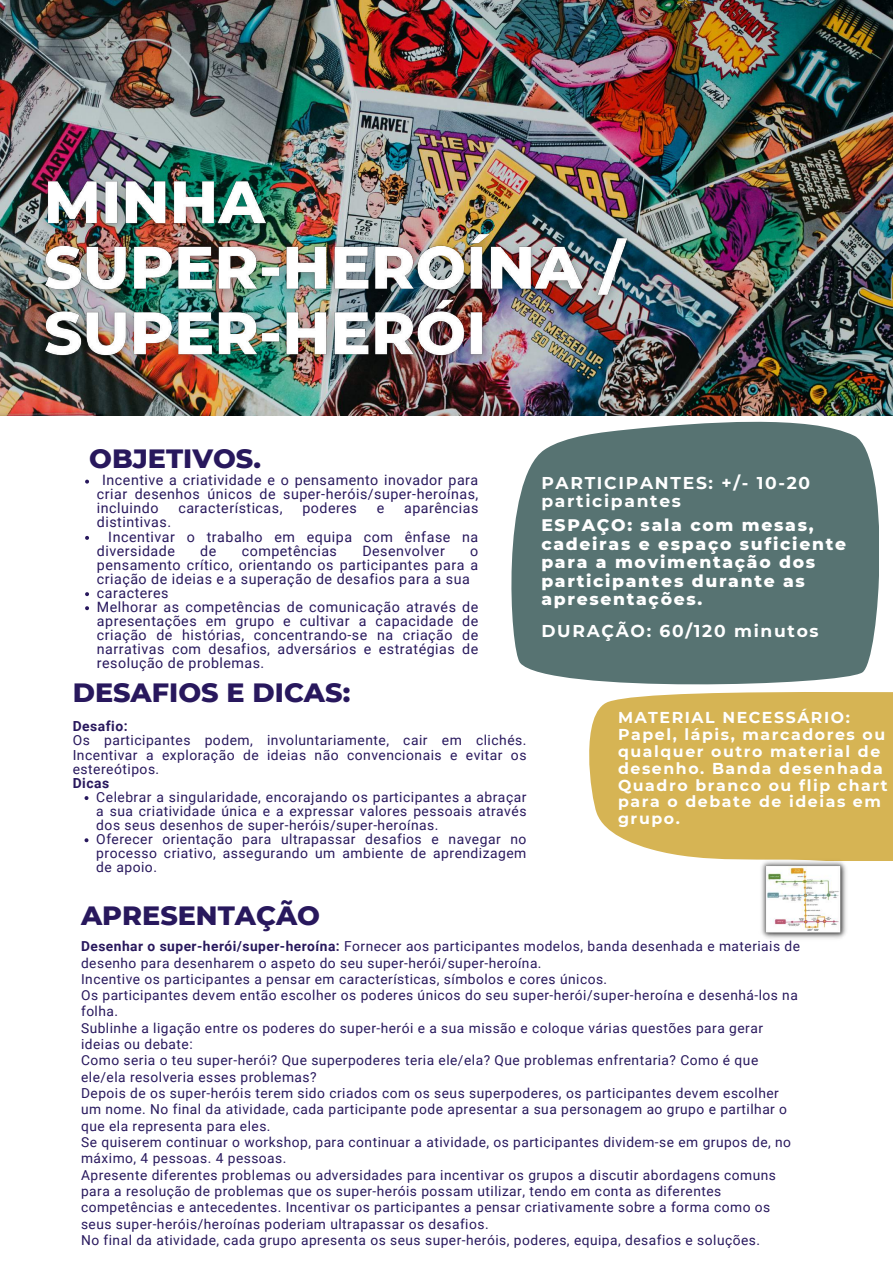
<style>
.page{position:relative;width:893px;height:1263px;background:#fff}
.page>*{position:absolute;margin:0;border:0;box-sizing:border-box;transform-origin:0 0}
.t1{font:800 27px "Montserrat";color:#28185d}
.t2{font:800 17.1px/18.6px "Montserrat";letter-spacing:.1em;color:#fff}
.t3{font:700 17.1px/18.6px "Montserrat";letter-spacing:.1em;color:#fff}
.t4{font:700 15.75px/16.9px "Montserrat";letter-spacing:.1em;color:#fff}
.t5{font:14.25px/14.1px "Roboto";letter-spacing:.035em;color:#28185d;text-align:justify}
.t6{font:13.88px/14.1px "Roboto";letter-spacing:.035em;color:#28185d;text-align:justify}
.t7{font:700 13.88px "Roboto";letter-spacing:.035em;color:#28185d}
.t8{font:13.73px/16.4px "Roboto";letter-spacing:.035em;color:#28185d}
.s1{font-weight:700}
</style>
<div class="page">
<img style="left:0;top:0;width:893px;height:416px">
<svg style="left:511px;top:422px;width:368px;height:258px;background:#66807f"></svg>
<svg style="left:586px;top:672px;width:307px;height:189px;background:#d4b96a"></svg>
<img style="left:30px;top:166px;width:613px;height:207px">
<svg style="left:85px;top:480px;width:4px;height:4px"></svg>
<svg style="left:85px;top:536px;width:4px;height:4px"></svg>
<svg style="left:85px;top:592px;width:4px;height:4px"></svg>
<svg style="left:85px;top:606px;width:4px;height:4px"></svg>
<svg style="left:85px;top:796px;width:3px;height:4px"></svg>
<svg style="left:85px;top:838px;width:3px;height:4px"></svg>
<img style="left:759px;top:857px;width:89px;height:82px">
<h1 class="t1" style="left:89px;top:442px;width:173px">OBJETIVOS.</h1>
<p class="t5" style="left:97px;top:473px;width:383px;text-indent:5px">Incentive a criatividade e o pensamento inovador para criar desenhos únicos de super-heróis/super-heroínas, incluindo</p>
<p class="t5" style="left:178px;top:501px;width:106px">características,</p>
<p class="t5" style="left:302px;top:501px;width:56px">poderes</p>
<p class="t5" style="left:377px;top:501px;width:9px">e</p>
<p class="t5" style="left:404px;top:501px;width:76px">aparências</p>
<p class="t5" style="left:97px;top:515px;width:76px">distintivas.</p>
<p class="t5" style="left:108px;top:530px;width:371px">Incentivar o trabalho em equipa com ênfase na</p>
<p class="t5" style="left:97px;top:544px;width:79px">diversidade</p>
<p class="t5" style="left:200px;top:544px;width:18px">de</p>
<p class="t5" style="left:242px;top:544px;width:97px">competências</p>
<p class="t5" style="left:362px;top:544px;width:84px">Desenvolver</p>
<p class="t5" style="left:97px;top:544px;width:383px;text-align:left;text-indent:373px">o pensamento crítico, orientando os participantes para a criação de ideias e a superação de desafios para a sua caracteres<br>Melhorar as competências de comunicação através de apresentações em grupo e cultivar a capacidade de criação de histórias, concentrando-se na criação de narrativas com desafios, adversários e estratégias de resolução de problemas.</p>
<h1 class="t1" style="left:73px;top:675px;width:279px">DESAFIOS E DICAS:</h1>
<p class="t7" style="left:73px;top:718px;width:56px">Desafio:</p>
<p class="t6" style="left:73px;top:734px;width:455px">Os participantes podem, involuntariamente, cair em clichés.<br>Incentivar a exploração de ideias não convencionais e evitar os estereótipos.</p>
<p class="t7" style="left:73px;top:775px;width:38px">Dicas</p>
<p class="t6" style="left:96px;top:790px;width:432px;text-align:left">Celebrar a singularidade, encorajando os participantes a abraçar a sua criatividade única e a expressar valores pessoais através dos seus desenhos de super-heróis/super-heroínas.<br>Oferecer orientação para ultrapassar desafios e navegar no processo criativo, assegurando um ambiente de aprendizagem de apoio.</p>
<p class="t3" style="left:541px;top:473px;width:270px">PARTICIPANTES: +/- 10-20 participantes</p>
<p class="t2" style="left:541px;top:516px;width:306px">ESPAÇO: sala com mesas, cadeiras e espaço suficiente para a movimentação dos participantes durante as apresentações.</p>
<p class="t3" style="left:541px;top:622px;width:279px">DURAÇÃO: 60/120 minutos</p>
<p class="t4" style="left:618px;top:709px;width:271px">MATERIAL NECESSÁRIO:<br>Papel, lápis, marcadores ou qualquer outro material de desenho. Banda desenhada<br>Quadro branco ou flip chart para o debate de ideias em grupo.</p>
<h1 class="t1" style="left:81px;top:899px;width:240px">APRESENTAÇÃO</h1>
<p class="t8" style="left:81px;top:938px;width:720px"><span class="s1">Desenhar o super-herói/super-heroína:</span> Fornecer aos participantes modelos, banda desenhada e materiais de desenho para desenharem o aspeto do seu super-herói/super-heroína.<br>Incentive os participantes a pensar em características, símbolos e cores únicos.<br>Os participantes devem então escolher os poderes únicos do seu super-herói/super-heroína e desenhá-los na folha.<br>Sublinhe a ligação entre os poderes do super-herói e a sua missão e coloque várias questões para gerar ideias ou debate:<br>Como seria o teu super-herói? Que superpoderes teria ele/ela? Que problemas enfrentaria? Como é que ele/ela resolveria esses problemas?<br>Depois de os super-heróis terem sido criados com os seus superpoderes, os participantes devem escolher um nome. No final da atividade, cada participante pode apresentar a sua personagem ao grupo e partilhar o que ela representa para eles.<br>Se quiserem continuar o workshop, para continuar a atividade, os participantes dividem-se em grupos de, no máximo, 4 pessoas. 4 pessoas.<br>Apresente diferentes problemas ou adversidades para incentivar os grupos a discutir abordagens comuns para a resolução de problemas que os super-heróis possam utilizar, tendo em conta as diferentes competências e antecedentes. Incentivar os participantes a pensar criativamente sobre a forma como os seus super-heróis/heroínas poderiam ultrapassar os desafios.<br>No final da atividade, cada grupo apresenta os seus super-heróis, poderes, equipa, desafios e soluções.</p>
</div>
